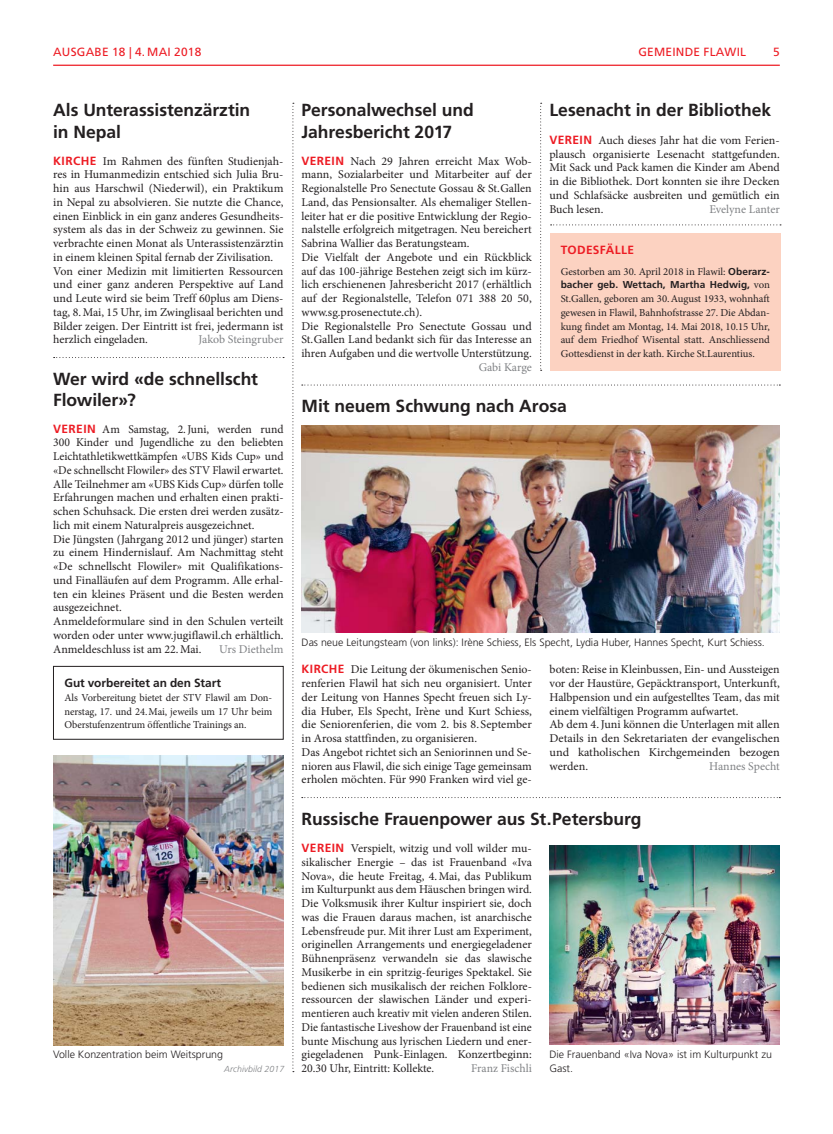
<style>
.page{position:relative;width:833px;height:1134px;background:#fff}
.page>*{position:absolute;margin:0;border:0;box-sizing:border-box;transform-origin:0 0}
.t1{font:700 17.5px/21.2px "Frutiger LT Std";letter-spacing:-.005em;color:#231f20}
.t2{font:11.88px/13.8px "Minion Pro";color:#231f20}
.t3{font:11.88px "Minion Pro";color:#808285}
.t4{font:11.88px "Frutiger LT Std";letter-spacing:.02em;color:#ed1c24}
.t5{font:700 11.88px "Frutiger LT Std";letter-spacing:-.005em;color:#231f20}
.t6{font:700 11.88px "Frutiger LT Std";letter-spacing:.03em;color:#ed1c24}
.t7{font:10.62px/13.8px "Minion Pro";letter-spacing:-.005em;color:#231f20;text-align:justify}
.t8{font:300 10.62px/13.8px "Frutiger LT Std";color:#231f20}
.t9{font:700 10px "Frutiger LT Std";letter-spacing:.005em;color:#231f20}
.t10{font:italic 300 8.75px "Frutiger LT Std";letter-spacing:.01em;color:#808285}
.s1{font-family:"Frutiger LT Std";font-weight:700;color:#ed1c24}
.s2{font-family:"Frutiger LT Std";font-weight:700;font-size:10px}
.s3{font-family:"Minion Pro";font-weight:400;font-size:10.62px}
</style>
<div class="page">
<div style="left:53px;top:666px;width:230px;height:74px;border:1px solid #231f20"></div>
<div style="left:550px;top:234px;width:230px;height:137px;background:#fcd2c1"></div>
<hr style="left:53px;top:65px;width:727px;height:1px;background:#ed1c24">
<svg style="left:292px;top:103px;width:2px;height:969px"></svg>
<svg style="left:540px;top:103px;width:1px;height:268px"></svg>
<svg style="left:302px;top:384px;width:478px;height:1px"></svg>
<svg style="left:302px;top:797px;width:478px;height:1px"></svg>
<svg style="left:54px;top:357px;width:230px;height:1px"></svg>
<svg style="left:550px;top:224px;width:231px;height:1px"></svg>
<img style="left:301px;top:426px;width:479px;height:206px">
<img style="left:549px;top:845px;width:231px;height:199px">
<img style="left:53px;top:756px;width:230px;height:289px">
<p class="t4" style="left:53px;top:46px;width:150px">AUSGABE 18 | 4. MAI 2018</p>
<p class="t4" style="left:638px;top:46px;width:109px">GEMEINDE FLAWIL</p>
<p class="t4" style="left:773px;top:46px;width:8px">5</p>
<h1 class="t1" style="left:53px;top:101px;width:199px">Als Unterassistenzärztin in Nepal</h1>
<p class="t2" style="left:53px;top:155px;width:232px"><span class="s1">KIRCHE</span> Im Rahmen des fünften Studienjah&shy;res in Humanmedizin entschied sich Julia Bru&shy;hin aus Harschwil (Niederwil), ein Praktikum in Nepal zu absolvieren. Sie nutzte die Chance, einen Einblick in ein ganz anderes Gesundheits&shy;system als das in der Schweiz zu gewinnen. Sie verbrachte einen Monat als Unterassistenzärztin in einem kleinen Spital fernab der Zivilisation.<br>Von einer Medizin mit limitierten Ressourcen und einer ganz anderen Perspektive auf Land und Leute wird sie beim Treff 60plus am Diens&shy;tag, 8. Mai, 15 Uhr, im Zwinglisaal berichten und Bilder zeigen. Der Eintritt ist frei, jedermann ist herzlich eingeladen.</p>
<p class="t3" style="left:198px;top:335px;width:86px">Jakob Steingruber</p>
<h1 class="t1" style="left:53px;top:369px;width:206px">Wer wird «de schnellscht<br>Flowiler»?</h1>
<p class="t2" style="left:53px;top:423px;width:232px"><span class="s1">VEREIN</span> Am Samstag, 2. Juni, werden rund 300 Kinder und Jugendliche zu den beliebten Leichtathletikwettkämpfen «UBS Kids Cup» und «De schnellscht Flowiler» des STV Flawil erwartet.<br>Alle Teilnehmer am «UBS Kids Cup» dürfen tolle Erfahrungen machen und erhalten einen prakti&shy;schen Schuhsack. Die ersten drei werden zusätz&shy;lich mit einem Naturalpreis ausgezeichnet.<br>Die Jüngsten (Jahrgang 2012 und jünger) starten zu einem Hindernislauf. Am Nachmittag steht «De schnellscht Flowiler» mit Qualifikations&shy;und Finalläufen auf dem Programm. Alle erhal&shy;ten ein kleines Präsent und die Besten werden ausgezeichnet.<br>Anmeldeformulare sind in den Schulen verteilt worden oder unter www.jugiflawil.ch erhältlich.<br>Anmeldeschluss ist am 22. Mai.</p>
<p class="t3" style="left:219px;top:644px;width:66px">Urs Diethelm</p>
<p class="t5" style="left:64px;top:677px;width:158px">Gut vorbereitet an den Start</p>
<p class="t7" style="left:64px;top:691px;width:209px">Als Vorbereitung bietet der STV Flawil am Don&shy;nerstag, 17. und 24. Mai, jeweils um 17 Uhr beim Oberstufenzentrum öffentliche Trainings an.</p>
<p class="t8" style="left:53px;top:1048px;width:171px">Volle Konzentration beim Weitsprung</p>
<p class="t10" style="left:224px;top:1065px;width:62px">Archivbild 2017</p>
<h1 class="t1" style="left:301px;top:101px;width:174px">Personalwechsel und<br>Jahresbericht 2017</h1>
<p class="t2" style="left:301px;top:155px;width:232px"><span class="s1">VEREIN</span> Nach 29 Jahren erreicht Max Wob&shy;mann, Sozialarbeiter und Mitarbeiter auf der Regionalstelle Pro Senectute Gossau &amp; St. Gallen Land, das Pensionsalter. Als ehemaliger Stellen&shy;leiter hat er die positive Entwicklung der Regio&shy;nalstelle erfolgreich mitgetragen. Neu bereichert Sabrina Wallier das Beratungsteam.<br>Die Vielfalt der Angebote und ein Rückblick auf das 100-jährige Bestehen zeigt sich im kürz&shy;lich erschienenen Jahresbericht 2017 (erhältlich auf der Regionalstelle, Telefon 071 388 20 50, www.sg.prosenectute.ch).<br>Die Regionalstelle Pro Senectute Gossau und St. Gallen Land bedankt sich für das Interesse an ihren Aufgaben und die wertvolle Unterstützung.</p>
<p class="t3" style="left:478px;top:362px;width:55px">Gabi Karge</p>
<h1 class="t1" style="left:549px;top:101px;width:223px">Lesenacht in der Bibliothek</h1>
<p class="t2" style="left:549px;top:134px;width:232px;text-align:justify"><span class="s1">VEREIN</span> Auch dieses Jahr hat die vom Ferien&shy;plausch organisierte Lesenacht stattgefunden.<br>Mit Sack und Pack kamen die Kinder am Abend in die Bibliothek. Dort konnten sie ihre Decken und Schlafsäcke ausbreiten und gemütlich ein Buch lesen.</p>
<p class="t3" style="left:709px;top:204px;width:72px">Evelyne Lanter</p>
<p class="t6" style="left:561px;top:244px;width:75px">TODESFÄLLE</p>
<p class="t7" style="left:561px;top:265px;width:211px">Gestorben am 30. April 2018 in Flawil: <span class="s2">Oberarz-</span></p>
<p class="t9" style="left:561px;top:280px;width:211px">bacher geb. Wettach, Martha Hedwig, <span class="s3">von</span></p>
<p class="t7" style="left:561px;top:293px;width:211px">St.Gallen, geboren am 30. August 1933, wohnhaft gewesen in Flawil, Bahnhofstrasse 27. Die Abdan&shy;kung findet am Montag, 14. Mai 2018, 10.15 Uhr, auf dem Friedhof Wisental statt. Anschliessend Gottesdienst in der kath. Kirche St.Laurentius.</p>
<h1 class="t1" style="left:301px;top:396px;width:267px">Mit neuem Schwung nach Arosa</h1>
<p class="t8" style="left:301px;top:636px;width:465px">Das neue Leitungsteam (von links): Irène Schiess, Els Specht, Lydia Huber, Hannes Specht, Kurt Schiess.</p>
<p class="t2" style="left:301px;top:664px;width:232px"><span class="s1">KIRCHE</span> Die Leitung der ökumenischen Senio&shy;renferien Flawil hat sich neu organisiert. Unter der Leitung von Hannes Specht freuen sich Ly&shy;dia Huber, Els Specht, Irène und Kurt Schiess, die Seniorenferien, die vom 2. bis 8. September in Arosa stattfinden, zu organisieren.<br>Das Angebot richtet sich an Seniorinnen und Se&shy;nioren aus Flawil, die sich einige Tage gemeinsam erholen möchten. Für 990 Franken wird viel ge-</p>
<p class="t2" style="left:549px;top:664px;width:232px">boten: Reise in Kleinbussen, Ein- und Aussteigen vor der Haustüre, Gepäcktransport, Unterkunft, Halbpension und ein aufgestelltes Team, das mit einem vielfältigen Programm aufwartet.<br>Ab dem 4. Juni können die Unterlagen mit allen Details in den Sekretariaten der evangelischen und katholischen Kirchgemeinden bezogen werden.</p>
<p class="t3" style="left:709px;top:761px;width:72px">Hannes Specht</p>
<h1 class="t1" style="left:301px;top:809px;width:341px">Russische Frauenpower aus St. Petersburg</h1>
<p class="t2" style="left:301px;top:842px;width:232px;text-align:justify"><span class="s1">VEREIN</span> Verspielt, witzig und voll wilder mu&shy;sikalischer Energie – das ist Frauenband «Iva Nova», die heute Freitag, 4. Mai, das Publikum im Kulturpunkt aus dem Häuschen bringen wird.<br>Die Volksmusik ihrer Kultur inspiriert sie, doch was die Frauen daraus machen, ist anarchische Lebensfreude pur. Mit ihrer Lust am Experiment, originellen Arrangements und energiegeladener Bühnenpräsenz verwandeln sie das slawische Musikerbe in ein spritzig-feuriges Spektakel. Sie bedienen sich musikalisch der reichen Folklore&shy;ressourcen der slawischen Länder und experi&shy;mentieren auch kreativ mit vielen anderen Stilen.<br>Die fantastische Liveshow der Frauenband ist eine bunte Mischung aus lyrischen Liedern und ener&shy;giegeladenen Punk-Einlagen. Konzertbeginn:<br>20.30 Uhr, Eintritt: Kollekte.</p>
<p class="t8" style="left:549px;top:1048px;width:224px">Die Frauenband «Iva Nova» ist im Kulturpunkt zu<br>Gast.</p>
<p class="t3" style="left:471px;top:1064px;width:62px">Franz Fischli</p>
</div>
